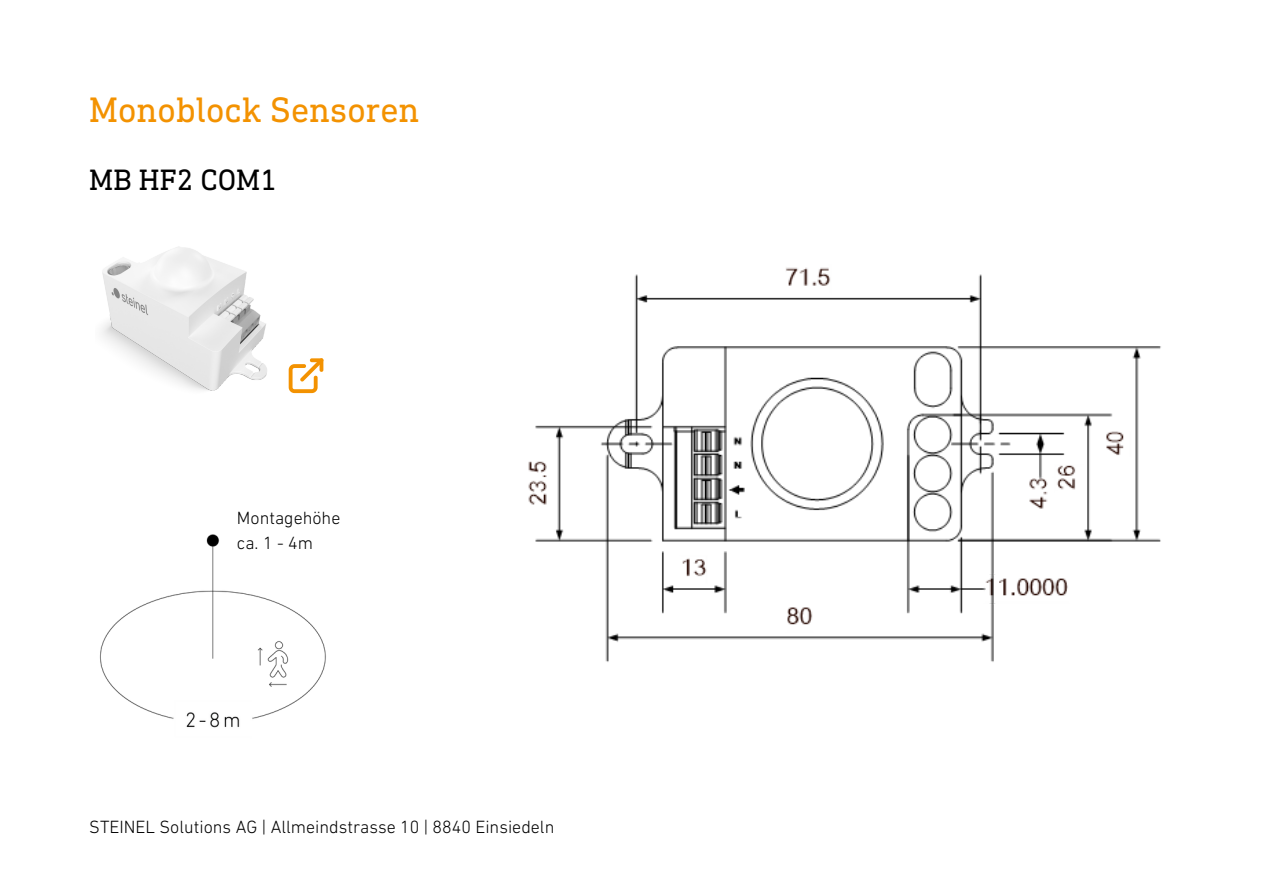
<style>
.page{position:relative;width:1263px;height:894px;background:#fff}
.page>*{position:absolute;margin:0;border:0;box-sizing:border-box;transform-origin:0 0}
.t1{font:36px "DIN Next Slab Pro";color:#f39201}
.t2{font:30px "DIN Next Slab Pro";color:#000}
.t3{font:300 18px "DIN Next LT Pro";color:#000}
</style>
<div class="page">
<img style="left:101px;top:246px;width:166px;height:145px">
<img style="left:100px;top:534px;width:226px;height:194px">
<div style="left:226px;top:514px;width:148px;height:70px;background:#fff"></div>
<svg style="left:289px;top:358px;width:34px;height:35px"></svg>
<img style="left:528px;top:267px;width:633px;height:395px">
<h1 class="t1" style="left:89px;top:88px;width:332px">Monoblock Sensoren</h1>
<h2 class="t2" style="left:89px;top:161px;width:189px">MB HF2 COM1</h2>
<p class="t3" style="left:237px;top:510px;width:105px">Montagehöhe</p>
<p class="t3" style="left:237px;top:535px;width:78px">ca. 1 - 4m</p>
<p class="t3" style="left:89px;top:819px;width:467px">STEINEL Solutions AG | Allmeindstrasse 10 | 8840 Einsiedeln</p>
</div>
